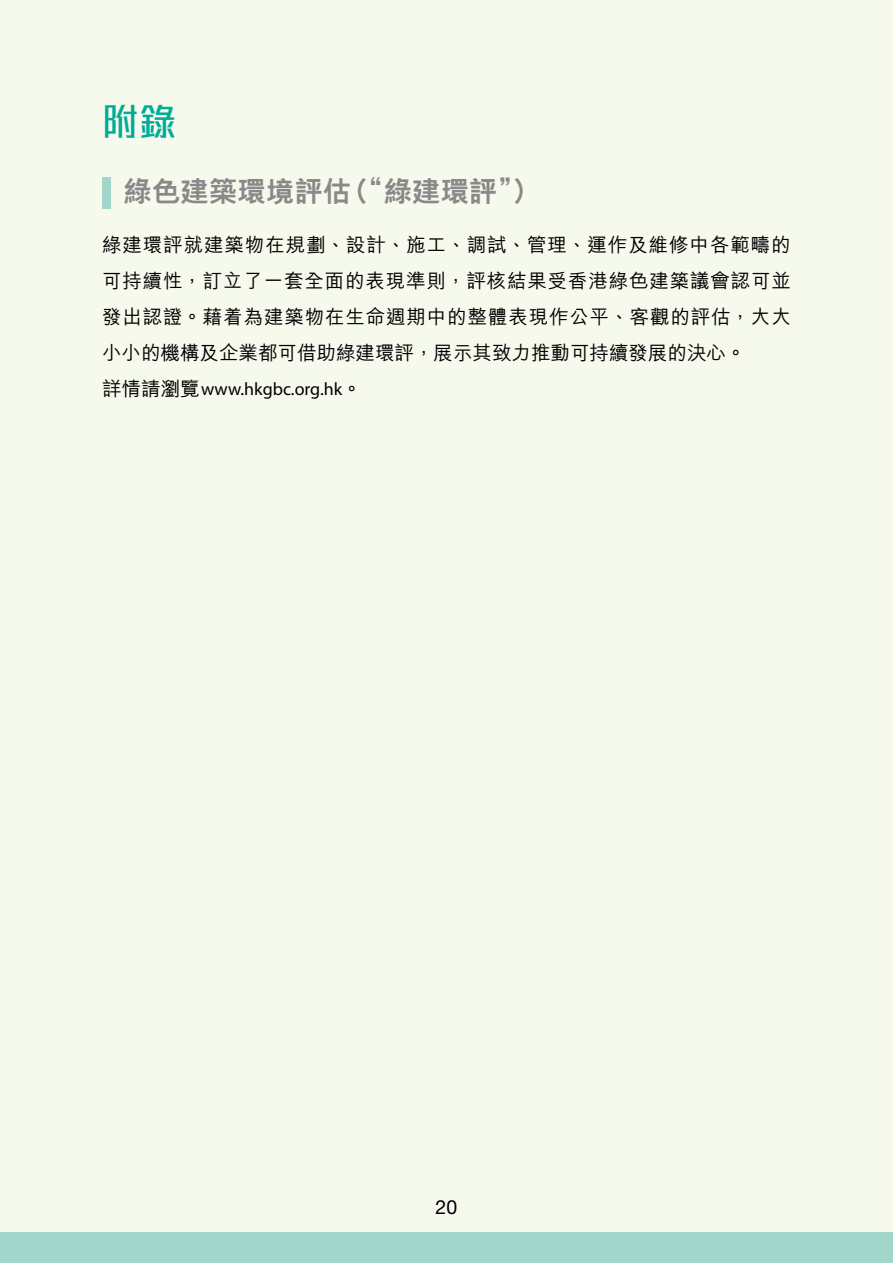
<style>
.page{position:relative;width:893px;height:1263px;background:#f6faed}
.page>*{position:absolute;margin:0;border:0;box-sizing:border-box;transform-origin:0 0}
.t1{font:500 37.5px "M Stiff Hei HK";color:#00ac97}
.t2{font:800 28.5px "M Hei HK";color:#898989}
.t3{font:500 19.5px/36px "M Hei HK";color:#000;text-align:justify}
.t4{font:19.5px "Helvetica Neue LT Std";color:#000}
.t5{font:18px "Myriad Pro";color:#000}
.s1{font-family:"M Hei HK";font-weight:500;font-size:19.5px}
</style>
<div class="page">
<div style="left:0;top:1232px;width:893px;height:31px;background:#a3d6ca"></div>
<div style="left:102px;top:177px;width:9px;height:31px;background:#a3d6ca"></div>
<h1 class="t1" style="left:102px;top:103px;width:75px">附錄</h1>
<h2 class="t2" style="left:123px;top:177px;width:418px">綠色建築環境評估（“綠建環評”）</h2>
<p class="t3" style="left:102px;top:225px;width:690px">綠建環評就建築物在規劃、設計、施工、調試、管理、運作及維修中各範疇的可持續性，訂立了一套全面的表現準則，評核結果受香港綠色建築議會認可並發出認證。藉着為建築物在生命週期中的整體表現作公平、客觀的評估，大大小小的機構及企業都可借助綠建環評，展示其致力推動可持續發展的決心。</p>
<p class="t5" style="left:102px;top:378px;width:261px"><span class="s1">詳情請瀏覽</span>www.hkgbc.org.hk<span class="s1">。</span></p>
<p class="t4" style="left:436px;top:1196px;width:23px">20</p>
</div>
